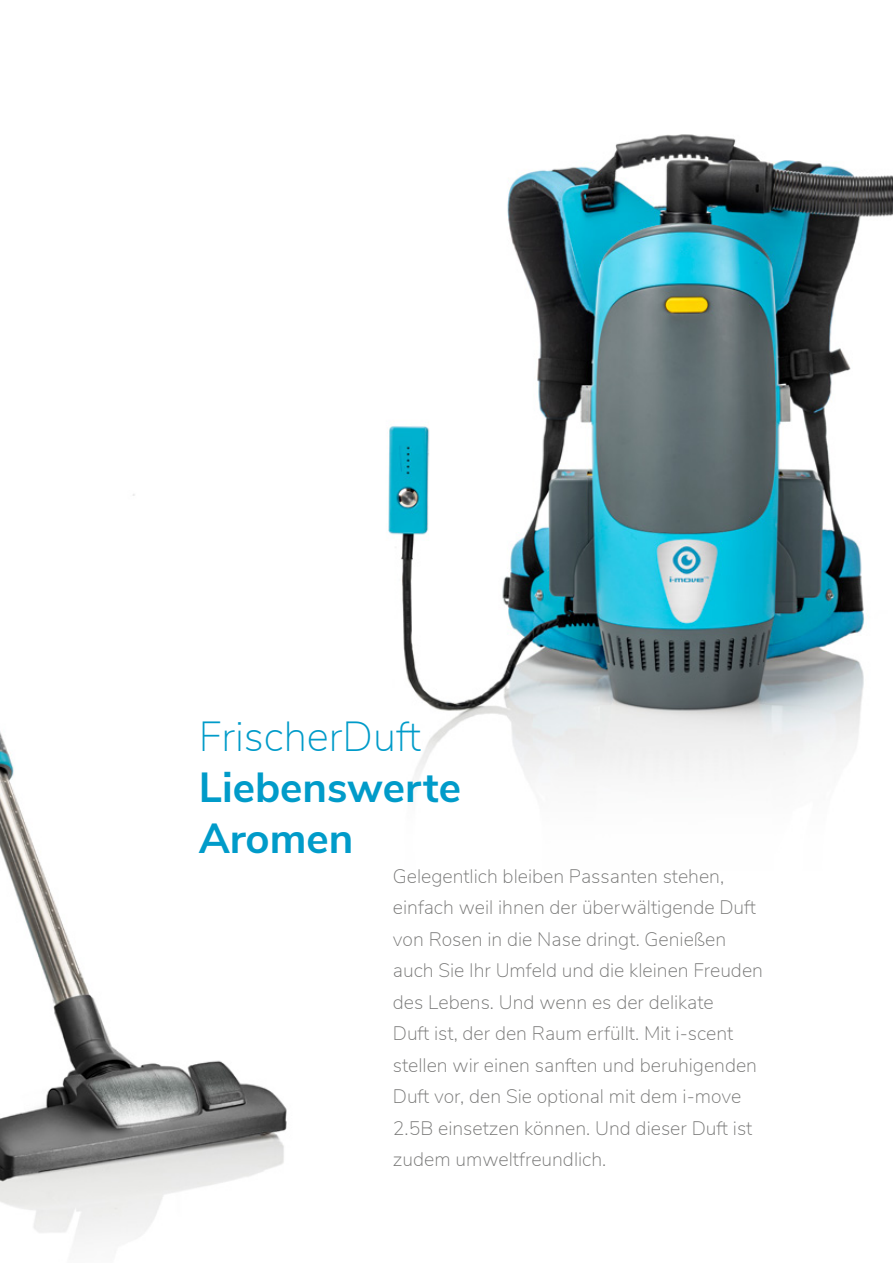
<style>
.page{position:relative;width:893px;height:1263px;background:#fff}
.page>*{position:absolute;margin:0;border:0;box-sizing:border-box;transform-origin:0 0}
.t1{font:700 42px/51px "Nunito Sans";color:#009bc9}
.t2{font:200 42px "Nunito Sans";color:#009bc9}
.t3{font:200 19.5px/31.5px "Nunito Sans";color:#767675}
</style>
<div class="page">
<img style="left:388px;top:134px;width:505px;height:646px">
<img style="left:0;top:494px;width:287px;height:747px">
<h1 class="t2" style="left:199px;top:706px;width:224px">FrischerDuft</h1>
<h1 class="t1" style="left:199px;top:759px;width:264px">Liebenswerte<br>Aromen</h1>
<p class="t3" style="left:393px;top:860px;width:372px">Gelegentlich bleiben Passanten stehen, einfach weil ihnen der überwältigende Duft von Rosen in die Nase dringt. Genießen auch Sie Ihr Umfeld und die kleinen Freuden des Lebens. Und wenn es der delikate<br>Duft ist, der den Raum erfüllt. Mit i-scent stellen wir einen sanften und beruhigenden Duft vor, den Sie optional mit dem i-move 2.5B einsetzen können. Und dieser Duft ist zudem umweltfreundlich.</p>
</div>
